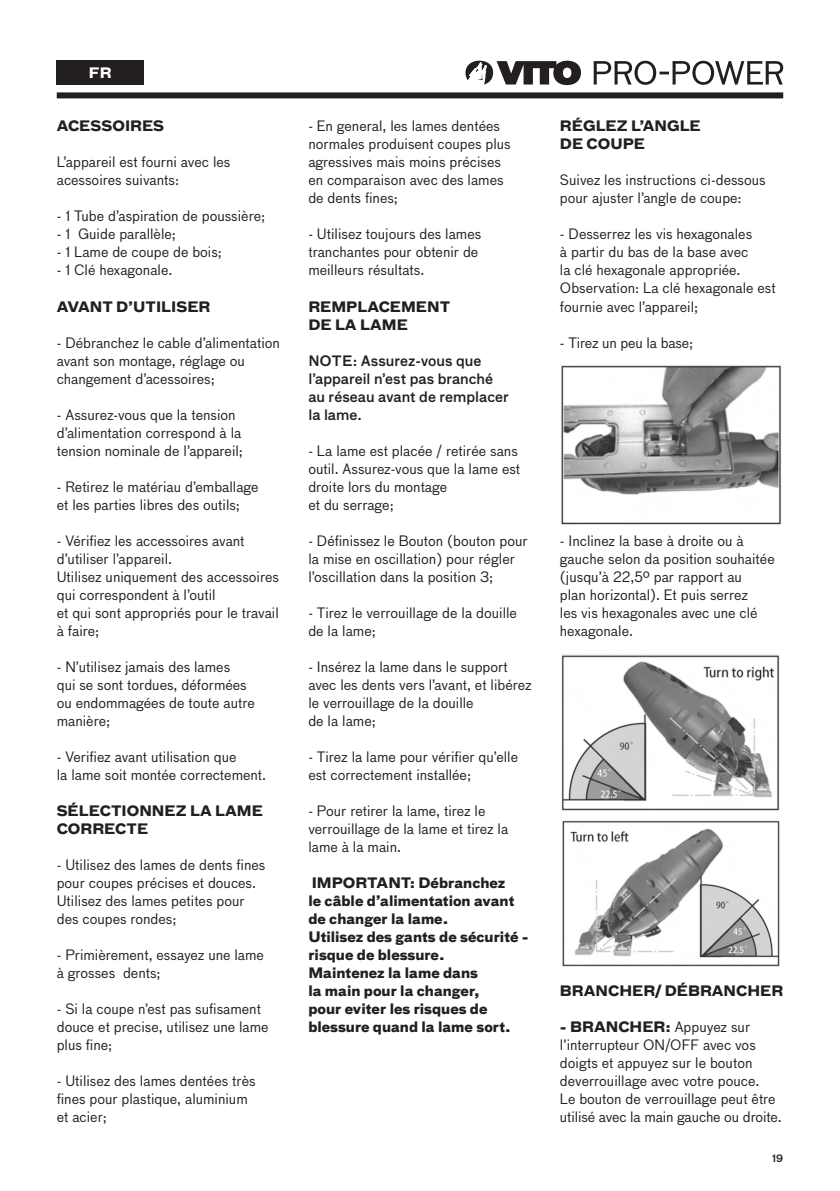
<style>
.page{position:relative;width:840px;height:1191px;background:#fff}
.page>*{position:absolute;margin:0;border:0;box-sizing:border-box;transform-origin:0 0}
.t1{font:14px/18px "Bau LF";color:#231f20}
.t2{font:700 14px/18px "Bau LF";color:#231f20}
.t3{font:500 14px/18px "Bau LF";color:#231f20}
.t4{font:700 14px "Bau LF";color:#fff}
.t5{font:500 10px "Bau LF";color:#231f20}
.s1{font-weight:700}
</style>
<div class="page">
<div style="left:57px;top:61px;width:87px;height:24px;background:#231f20"></div>
<div style="left:57px;top:92px;width:725px;height:6px;background:#231f20"></div>
<svg style="left:593px;top:61px;width:189px;height:24px"></svg>
<svg style="left:465px;top:61px;width:115px;height:24px"></svg>
<img style="left:561px;top:365px;width:220px;height:160px">
<img style="left:561px;top:654px;width:218px;height:157px">
<img style="left:562px;top:820px;width:217px;height:147px">
<p class="t4" style="left:89px;top:63px;width:24px">FR</p>
<p class="t2" style="left:57px;top:117px;width:109px">ACESSOIRES</p>
<p class="t1" style="left:57px;top:153px;width:175px">L’appareil est fourni avec les acessoires suivants:</p>
<p class="t1" style="left:57px;top:207px;width:210px">- 1 Tube d’aspiration de poussière;</p>
<p class="t1" style="left:57px;top:225px;width:121px">- 1 Guide parallèle;</p>
<p class="t1" style="left:57px;top:243px;width:167px">- 1 Lame de coupe de bois;</p>
<p class="t1" style="left:57px;top:261px;width:117px">- 1 Clé hexagonale.</p>
<p class="t2" style="left:57px;top:297px;width:155px">AVANT D’UTILISER</p>
<p class="t1" style="left:57px;top:333px;width:224px">- Débranchez le cable d’alimentation avant son montage, réglage ou changement d’acessoires;</p>
<p class="t1" style="left:57px;top:405px;width:188px">- Assurez-vous que la tension d’alimentation correspond à la tension nominale de l’appareil;</p>
<p class="t1" style="left:57px;top:477px;width:203px">- Retirez le matériau d’emballage</p>
<p class="t1" style="left:57px;top:495px;width:185px">et les parties libres des outils;</p>
<p class="t1" style="left:57px;top:531px;width:189px">- Vérifiez les accessoires avant d’utiliser l’appareil.</p>
<p class="t1" style="left:57px;top:567px;width:223px">Utilisez uniquement des accessoires qui correspondent à l’outil</p>
<p class="t1" style="left:57px;top:603px;width:223px">et qui sont appropriés pour le travail à faire;</p>
<p class="t1" style="left:57px;top:657px;width:175px">- N’utilisez jamais des lames</p>
<p class="t1" style="left:57px;top:675px;width:199px">qui se sont tordues, déformées ou endommagées de toute autre manière;</p>
<p class="t1" style="left:57px;top:747px;width:181px">- Verifiez avant utilisation que</p>
<p class="t1" style="left:57px;top:765px;width:211px">la lame soit montée correctement.</p>
<p class="t2" style="left:57px;top:801px;width:207px">SÉLECTIONNEZ LA LAME<br>CORRECTE</p>
<p class="t1" style="left:57px;top:855px;width:210px">- Utilisez des lames de dents fines pour coupes précises et douces.<br>Utilisez des lames petites pour</p>
<p class="t1" style="left:57px;top:909px;width:121px">des coupes rondes;</p>
<p class="t1" style="left:57px;top:945px;width:209px">- Primièrement, essayez une lame</p>
<p class="t1" style="left:57px;top:963px;width:105px">à grosses dents;</p>
<p class="t1" style="left:57px;top:999px;width:213px">- Si la coupe n’est pas sufisament douce et precise, utilisez une lame plus fine;</p>
<p class="t1" style="left:57px;top:1071px;width:200px">- Utilisez des lames dentées très fines pour plastique, aluminium</p>
<p class="t1" style="left:57px;top:1107px;width:52px">et acier;</p>
<p class="t1" style="left:308px;top:117px;width:204px">- En general, les lames dentées normales produisent coupes plus agressives mais moins précises</p>
<p class="t1" style="left:308px;top:171px;width:197px">en comparaison avec des lames</p>
<p class="t1" style="left:308px;top:189px;width:91px">de dents fines;</p>
<p class="t1" style="left:308px;top:225px;width:174px">- Utilisez toujours des lames tranchantes pour obtenir de meilleurs résultats.</p>
<p class="t2" style="left:308px;top:297px;width:143px">REMPLACEMENT</p>
<p class="t2" style="left:308px;top:315px;width:101px">DE LA LAME</p>
<p class="t3" style="left:308px;top:351px;width:186px">NOTE: Assurez-vous que l’appareil n’est pas branché</p>
<p class="t3" style="left:308px;top:387px;width:202px">au réseau avant de remplacer la lame.</p>
<p class="t1" style="left:308px;top:441px;width:213px">- La lame est placée / retirée sans outil. Assurez-vous que la lame est droite lors du montage</p>
<p class="t1" style="left:308px;top:495px;width:87px">et du serrage;</p>
<p class="t1" style="left:308px;top:531px;width:221px">- Définissez le Bouton (bouton pour la mise en oscillation) pour régler l’oscillation dans la position 3;</p>
<p class="t1" style="left:308px;top:603px;width:210px">- Tirez le verrouillage de la douille de la lame;</p>
<p class="t1" style="left:308px;top:657px;width:224px">- Insérez la lame dans le support avec les dents vers l’avant, et libérez le verrouillage de la douille</p>
<p class="t1" style="left:308px;top:711px;width:69px">de la lame;</p>
<p class="t1" style="left:308px;top:747px;width:211px">- Tirez la lame pour vérifier qu’elle est correctement installée;</p>
<p class="t1" style="left:308px;top:801px;width:201px">- Pour retirer la lame, tirez le verrouillage de la lame et tirez la lame à la main.</p>
<p class="t2" style="left:311px;top:873px;width:195px">IMPORTANT: Débranchez</p>
<p class="t2" style="left:308px;top:891px;width:207px">le câble d’alimentation avant de changer la lame.</p>
<p class="t2" style="left:308px;top:927px;width:222px">Utilisez des gants de sécurité - risque de blessure.</p>
<p class="t2" style="left:308px;top:963px;width:171px">Maintenez la lame dans</p>
<p class="t2" style="left:308px;top:981px;width:173px">la main pour la changer,</p>
<p class="t2" style="left:308px;top:999px;width:204px">pour eviter les risques de blessure quand la lame sort.</p>
<p class="t2" style="left:559px;top:117px;width:142px">RÉGLEZ L’ANGLE</p>
<p class="t2" style="left:559px;top:135px;width:86px">DE COUPE</p>
<p class="t1" style="left:559px;top:171px;width:207px">Suivez les instructions ci-dessous pour ajuster l’angle de coupe:</p>
<p class="t1" style="left:559px;top:225px;width:194px">- Desserrez les vis hexagonales</p>
<p class="t1" style="left:559px;top:243px;width:190px">à partir du bas de la base avec</p>
<p class="t1" style="left:559px;top:261px;width:182px">la clé hexagonale appropriée.</p>
<p class="t1" style="left:559px;top:279px;width:217px">Observation: La clé hexagonale est fournie avec l’appareil;</p>
<p class="t1" style="left:559px;top:333px;width:135px">- Tirez un peu la base;</p>
<p class="t1" style="left:559px;top:531px;width:216px">- Inclinez la base à droite ou à gauche selon da position souhaitée (jusqu’à 22,5º par rapport au<br>plan horizontal). Et puis serrez<br>les vis hexagonales avec une clé hexagonale.</p>
<p class="t2" style="left:559px;top:981px;width:224px">BRANCHER/ DÉBRANCHER</p>
<p class="t1" style="left:559px;top:1017px;width:197px"><span class="s1">- BRANCHER:</span> Appuyez sur l’interrupteur ON/OFF avec vos doigts et appuyez sur le bouton</p>
<p class="t1" style="left:559px;top:1071px;width:201px">deverrouillage avec votre pouce.</p>
<p class="t1" style="left:559px;top:1089px;width:223px">Le bouton de verrouillage peut être utilisé avec la main gauche ou droite.</p>
<p class="t5" style="left:771px;top:1151px;width:12px">19</p>
</div>
